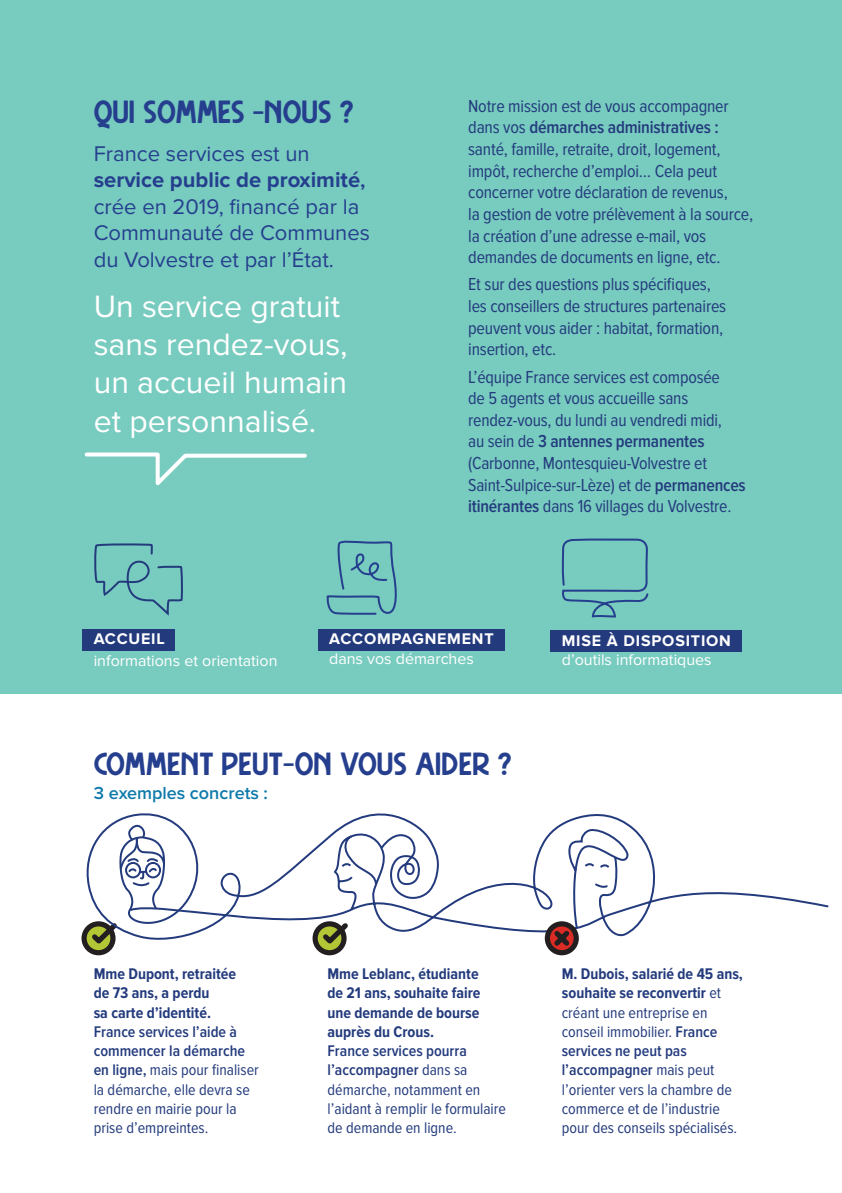
<style>
.page{position:relative;width:842px;height:1193px;background:#fff}
.page>*{position:absolute;margin:0;border:0;box-sizing:border-box;transform-origin:0 0}
.t1{font:32px/38.4px "Proxima Nova";color:#fff}
.t2{font:32px "Hasthon";color:#253f8e}
.t3{font:22px/26.4px "Proxima Nova";color:#253f8e}
.t4{font:18px/21.6px "Proxima Nova Cond";letter-spacing:-.01em;color:#233b7d}
.t5{font:600 18px "Proxima Nova";color:#0e7aab}
.t6{font:16px/19.2px "Proxima Nova Cond";color:#233b7d}
.t7{font:700 16px/19.2px "Proxima Nova Cond";color:#233b7d;text-align:justify}
.t8{font:16px "Proxima Nova";color:#fff}
.t9{font:700 16px "Proxima Nova";letter-spacing:.05em;color:#fff}
.s1{font-weight:700}
.s2{font-weight:600}
</style>
<div class="page">
<div style="left:0;top:0;width:841px;height:693px;background:#78cbbf"></div>
<div style="left:82px;top:629px;width:93px;height:21px;background:#233b7d"></div>
<div style="left:550px;top:630px;width:191px;height:21px;background:#233b7d"></div>
<svg style="left:84px;top:452px;width:223px;height:34px"></svg>
<svg style="left:315px;top:923px;width:29px;height:29px"></svg>
<div style="left:312px;top:921px;width:34px;height:34px;border:5px solid #231f20;border-radius:50%"></div>
<svg style="left:84px;top:923px;width:29px;height:29px"></svg>
<div style="left:81px;top:921px;width:34px;height:34px;border:5px solid #231f20;border-radius:50%"></div>
<svg style="left:82px;top:847px;width:46px;height:101px"></svg>
<svg style="left:92px;top:538px;width:557px;height:349px"></svg>
<svg style="left:128px;top:809px;width:701px;height:139px"></svg>
<div style="left:544px;top:921px;width:34px;height:34px;border:5px solid #231f20;border-radius:50%"></div>
<svg style="left:549px;top:925px;width:25px;height:25px"></svg>
<h1 class="t2" style="left:94px;top:89px;width:261px">QUI SOMMES -NOUS ?</h1>
<p class="t3" style="left:94px;top:141px;width:278px">France services est un <span class="s1">service public de proximité</span><span class="s2">, </span>crée en 2019, financé par la<br>Communauté de Communes du Volvestre et par l’État.</p>
<h1 class="t1" style="left:94px;top:287px;width:255px">Un service gratuit sans rendez-vous, un accueil humain et personnalisé.</h1>
<p class="t4" style="left:468px;top:95px;width:286px">Notre mission est de vous accompagner dans vos <span class="s2">démarches administratives : </span>santé, famille, retraite, droit, logement, impôt, recherche d’emploi… Cela peut concerner votre déclaration de revenus,<br>la gestion de votre prélèvement à la source, la création d’une adresse e-mail, vos demandes de documents en ligne, etc.</p>
<p class="t4" style="left:468px;top:274px;width:259px">Et sur des questions plus spécifiques, les conseillers de structures partenaires peuvent vous aider : habitat, formation, insertion, etc.</p>
<p class="t4" style="left:468px;top:366px;width:279px">L’équipe France services est composée<br>de 5 agents et vous accueille sans rendez-vous, du lundi au vendredi midi,<br>au sein de <span class="s2">3 antennes permanentes </span>(Carbonne, Montesquieu-Volvestre et Saint-Sulpice-sur-Lèze) et de <span class="s2">permanences itinérantes</span> dans 16 villages du Volvestre.</p>
<p class="t9" style="left:94px;top:629px;width:72px">ACCUEIL</p>
<p class="t8" style="left:94px;top:651px;width:185px">informations et orientation</p>
<p class="t9" style="left:329px;top:629px;width:166px">ACCOMPAGNEMENT</p>
<p class="t8" style="left:329px;top:649px;width:146px">dans vos démarches</p>
<h1 class="t2" style="left:94px;top:740px;width:419px">COMMENT PEUT-ON VOUS AIDER ?</h1>
<p class="t5" style="left:94px;top:782px;width:176px">3 exemples concrets :</p>
<p class="t9" style="left:561px;top:631px;width:171px">MISE À DISPOSITION</p>
<p class="t8" style="left:561px;top:650px;width:151px">d’outils informatiques</p>
<p class="t7" style="left:94px;top:964px;width:144px;text-align:left">Mme Dupont, retraitée de 73 ans, a perdu<br>sa carte d’identité.</p>
<p class="t6" style="left:94px;top:1022px;width:166px"><span class="s2">France services l’aide à commencer la démarche en ligne,</span> mais pour finaliser la démarche, elle devra se rendre en mairie pour la prise d’empreintes.</p>
<p class="t7" style="left:327px;top:964px;width:154px">Mme Leblanc, étudiante de 21 ans, souhaite faire une demande de bourse auprès du Crous.</p>
<p class="t6" style="left:327px;top:1041px;width:180px"><span class="s2">France services pourra l’accompagner</span> dans sa démarche, notamment en l’aidant à remplir le formulaire de demande en ligne.</p>
<p class="t6" style="left:561px;top:964px;width:183px"><span class="s1">M. Dubois, salarié de 45 ans, souhaite se reconvertir</span> et créant une entreprise en conseil immobilier. <span class="s2">France services ne peut pas l’accompagner</span> mais peut l’orienter vers la chambre de commerce et de l’industrie pour des conseils spécialisés.</p>
</div>
